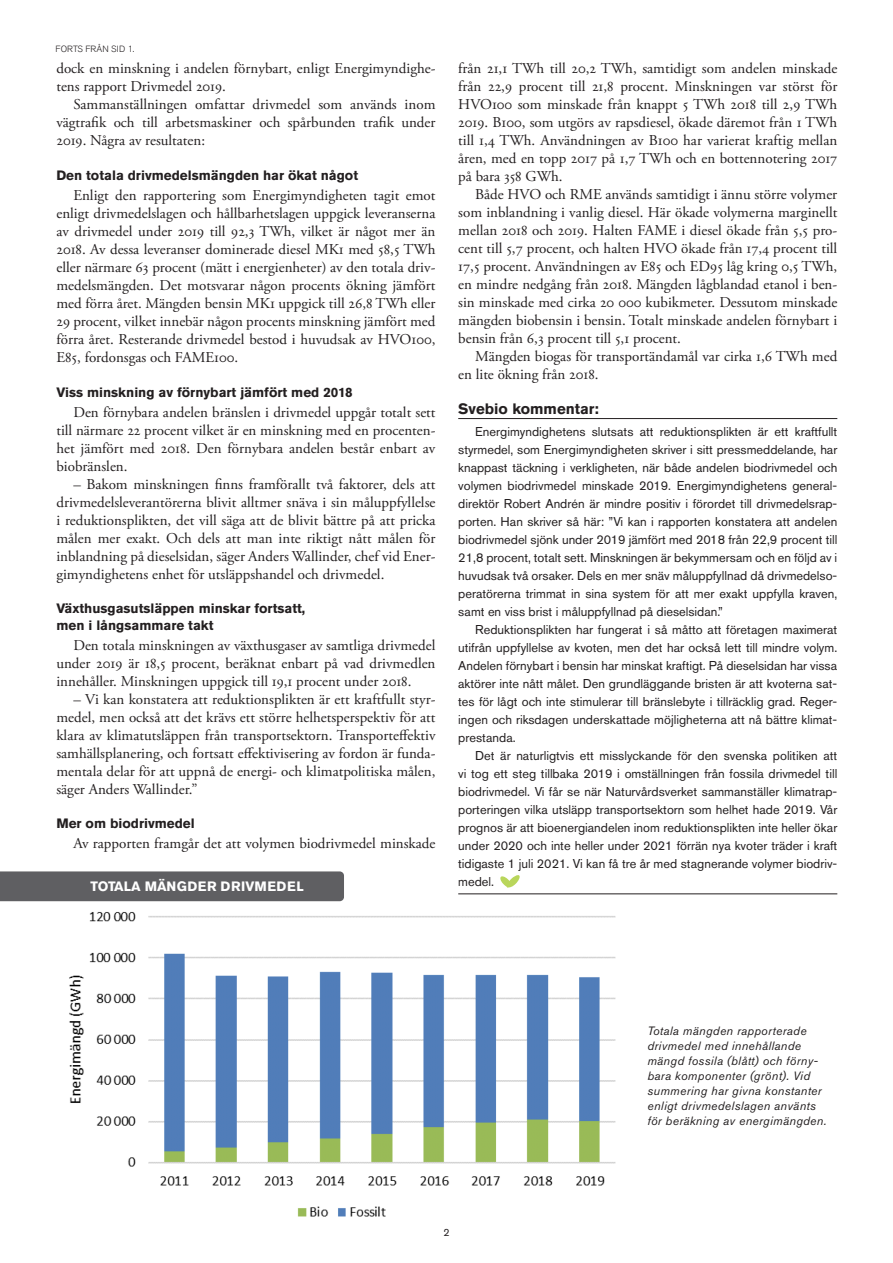
<style>
.page{position:relative;width:893px;height:1263px;background:#fff}
.page>*{position:absolute;margin:0;border:0;box-sizing:border-box;transform-origin:0 0}
.brödtext{font:15px/18px "Adobe Garamond Pro";color:#231f20;text-align:justify}
.Svebio_tycker{font:700 15px "Akzidenz Grotesk Std";color:#231f20}
.MR{font:700 13.5px/16.5px "Akzidenz Grotesk Std";color:#231f20}
.MR-2{font:700 13.5px "Akzidenz Grotesk Std";letter-spacing:.02em;color:#fff}
.Svebio_tycker_BR{font:12.75px/18px "Akzidenz Grotesk Std";color:#231f20;text-align:justify}
.bildtext{font:italic 12px/15px "Akzidenz Grotesk Std";letter-spacing:.03em;color:#231f20}
.t1{font:10.5px "Akzidenz Grotesk Std";color:#231f20}
.t2{font:300 9px "Akzidenz Grotesk Std";letter-spacing:.02em;color:#231f20}
</style>
<div class="page">
<div style="left:0;top:871px;width:344px;height:30px;background:#5f5f62"></div>
<hr style="left:458px;top:418px;width:379px;height:1px;background:#231f20">
<hr style="left:458px;top:893px;width:379px;height:1px;background:#231f20">
<svg style="left:500px;top:875px;width:20px;height:13px"></svg>
<img style="left:69px;top:912px;width:547px;height:305px">
<p class="t2" style="left:56px;top:44px;width:80px">FORTS FRÅN SID 1.</p>
<p class="brödtext" style="left:56px;top:60px;width:381px">dock en minskning i andelen förnybart, enligt Energimyndighe&shy;tens rapport Drivmedel 2019.</p>
<p class="brödtext" style="left:56px;top:96px;width:381px;text-indent:17px">Sammanställningen omfattar drivmedel som används inom vägtrafik och till arbetsmaskiner och spårbunden trafik under 2019. Några av resultaten:</p>
<p class="MR" style="left:56px;top:167px;width:303px">Den totala drivmedelsmängden har ökat något</p>
<p class="brödtext" style="left:56px;top:187px;width:381px;text-indent:17px">Enligt den rapportering som Energimyndigheten tagit emot enligt drivmedelslagen och hållbarhetslagen uppgick leveranserna av drivmedel under 2019 till 92,3 TWh, vilket är något mer än 2018. Av dessa leveranser dominerade diesel MK1 med 58,5 TWh eller närmare 63 procent (mätt i energienheter) av den totala driv&shy;medelsmängden. Det motsvarar någon procents ökning jämfört med förra året. Mängden bensin MK1 uppgick till 26,8 TWh eller 29 procent, vilket innebär någon procents minskning jämfört med förra året. Resterande drivmedel bestod i huvudsak av HVO100, E85, fordonsgas och FAME100.</p>
<p class="MR" style="left:56px;top:384px;width:298px">Viss minskning av förnybart jämfört med 2018</p>
<p class="brödtext" style="left:56px;top:403px;width:381px;text-indent:17px">Den förnybara andelen bränslen i drivmedel uppgår totalt sett till närmare 22 procent vilket är en minskning med en procenten&shy;het jämfört med 2018. Den förnybara andelen består enbart av biobränslen.</p>
<p class="brödtext" style="left:56px;top:475px;width:381px;text-indent:17px">– Bakom minskningen finns framförallt två faktorer, dels att drivmedelsleverantörerna blivit alltmer snäva i sin måluppfyllelse i reduktionsplikten, det vill säga att de blivit bättre på att pricka målen mer exakt. Och dels att man inte riktigt nått målen för inblandning på dieselsidan, säger Anders Wallinder, chef vid Ener&shy;gimyndighetens enhet för utsläppshandel och drivmedel.</p>
<p class="MR" style="left:56px;top:600px;width:250px">Växthusgasutsläppen minskar fortsatt, men i långsammare takt</p>
<p class="brödtext" style="left:56px;top:637px;width:381px;text-indent:17px">Den totala minskningen av växthusgaser av samtliga drivmedel under 2019 är 18,5 procent, beräknat enbart på vad drivmedlen innehåller. Minskningen uppgick till 19,1 procent under 2018.</p>
<p class="brödtext" style="left:56px;top:691px;width:381px;text-indent:17px">– Vi kan konstatera att reduktionsplikten är ett kraftfullt styr&shy;medel, men också att det krävs ett större helhetsperspektiv för att klara av klimatutsläppen från transportsektorn. Transporteffektiv samhällsplanering, och fortsatt effektivisering av fordon är funda&shy;mentala delar för att uppnå de energi- och klimatpolitiska målen, säger Anders Wallinder.”</p>
<p class="MR" style="left:56px;top:815px;width:140px">Mer om biodrivmedel</p>
<p class="brödtext" style="left:73px;top:835px;width:364px">Av rapporten framgår det att volymen biodrivmedel minskade</p>
<p class="MR-2" style="left:90px;top:879px;width:215px">TOTALA MÄNGDER DRIVMEDEL</p>
<p class="brödtext" style="left:458px;top:60px;width:381px">från 21,1 TWh till 20,2 TWh, samtidigt som andelen minskade från 22,9 procent till 21,8 procent. Minskningen var störst för HVO100 som minskade från knappt 5 TWh 2018 till 2,9 TWh 2019. B100, som utgörs av rapsdiesel, ökade däremot från 1 TWh till 1,4 TWh. Användningen av B100 har varierat kraftig mellan åren, med en topp 2017 på 1,7 TWh och en bottennotering 2017 på bara 358 GWh.</p>
<p class="brödtext" style="left:458px;top:186px;width:381px;text-indent:17px">Både HVO och RME används samtidigt i ännu större volymer som inblandning i vanlig diesel. Här ökade volymerna marginellt mellan 2018 och 2019. Halten FAME i diesel ökade från 5,5 pro&shy;cent till 5,7 procent, och halten HVO ökade från 17,4 procent till 17,5 procent. Användningen av E85 och ED95 låg kring 0,5 TWh, en mindre nedgång från 2018. Mängden lågblandad etanol i ben&shy;sin minskade med cirka 20 000 kubikmeter. Dessutom minskade mängden biobensin i bensin. Totalt minskade andelen förnybart i bensin från 6,3 procent till 5,1 procent.</p>
<p class="brödtext" style="left:458px;top:348px;width:381px;text-indent:17px">Mängden biogas för transportändamål var cirka 1,6 TWh med en lite ökning från 2018.</p>
<p class="Svebio_tycker" style="left:458px;top:400px;width:142px">Svebio kommentar:</p>
<p class="Svebio_tycker_BR" style="left:458px;top:423px;width:381px;text-indent:17px">Energimyndighetens slutsats att reduktionsplikten är ett kraftfullt styrmedel, som Energimyndigheten skriver i sitt pressmeddelande, har knappast täckning i verkligheten, när både andelen biodrivmedel och volymen biodrivmedel minskade 2019. Energimyndighetens general&shy;direktör Robert Andrén är mindre positiv i förordet till drivmedelsrap&shy;porten. Han skriver så här: ”Vi kan i rapporten konstatera att andelen biodrivmedel sjönk under 2019 jämfört med 2018 från 22,9 procent till 21,8 procent, totalt sett. Minskningen är bekymmersam och en följd av i huvudsak två orsaker. Dels en mer snäv måluppfyllnad då drivmedelso&shy;peratörerna trimmat in sina system för att mer exakt uppfylla kraven, samt en viss brist i måluppfyllnad på dieselsidan.”</p>
<p class="Svebio_tycker_BR" style="left:458px;top:621px;width:381px;text-indent:17px">Reduktionsplikten har fungerat i så måtto att företagen maximerat utifrån uppfyllelse av kvoten, men det har också lett till mindre volym.<br>Andelen förnybart i bensin har minskat kraftigt. På dieselsidan har vissa aktörer inte nått målet. Den grundläggande bristen är att kvoterna sat&shy;tes för lågt och inte stimulerar till bränslebyte i tillräcklig grad. Reger&shy;ingen och riksdagen underskattade möjligheterna att nå bättre klimat&shy;prestanda.</p>
<p class="Svebio_tycker_BR" style="left:458px;top:747px;width:381px;text-indent:17px">Det är naturligtvis ett misslyckande för den svenska politiken att vi tog ett steg tillbaka 2019 i omställningen från fossila drivmedel till biodrivmedel. Vi får se när Naturvårdsverket sammanställer klimatrap&shy;porteringen vilka utsläpp transportsektorn som helhet hade 2019. Vår prognos är att bioenergiandelen inom reduktionsplikten inte heller ökar under 2020 och inte heller under 2021 förrän nya kvoter träder i kraft tidigaste 1 juli 2021. Vi kan få tre år med stagnerande volymer biodriv&shy;medel.</p>
<p class="t1" style="left:443px;top:1226px;width:8px">2</p>
<p class="bildtext" style="left:647px;top:1023px;width:181px">Totala mängden rapporterade drivmedel med innehållande mängd fossila (blått) och förny&shy;bara komponenter (grönt). Vid summering har givna konstanter enligt drivmedelslagen använts för beräkning av energimängden.</p>
</div>
